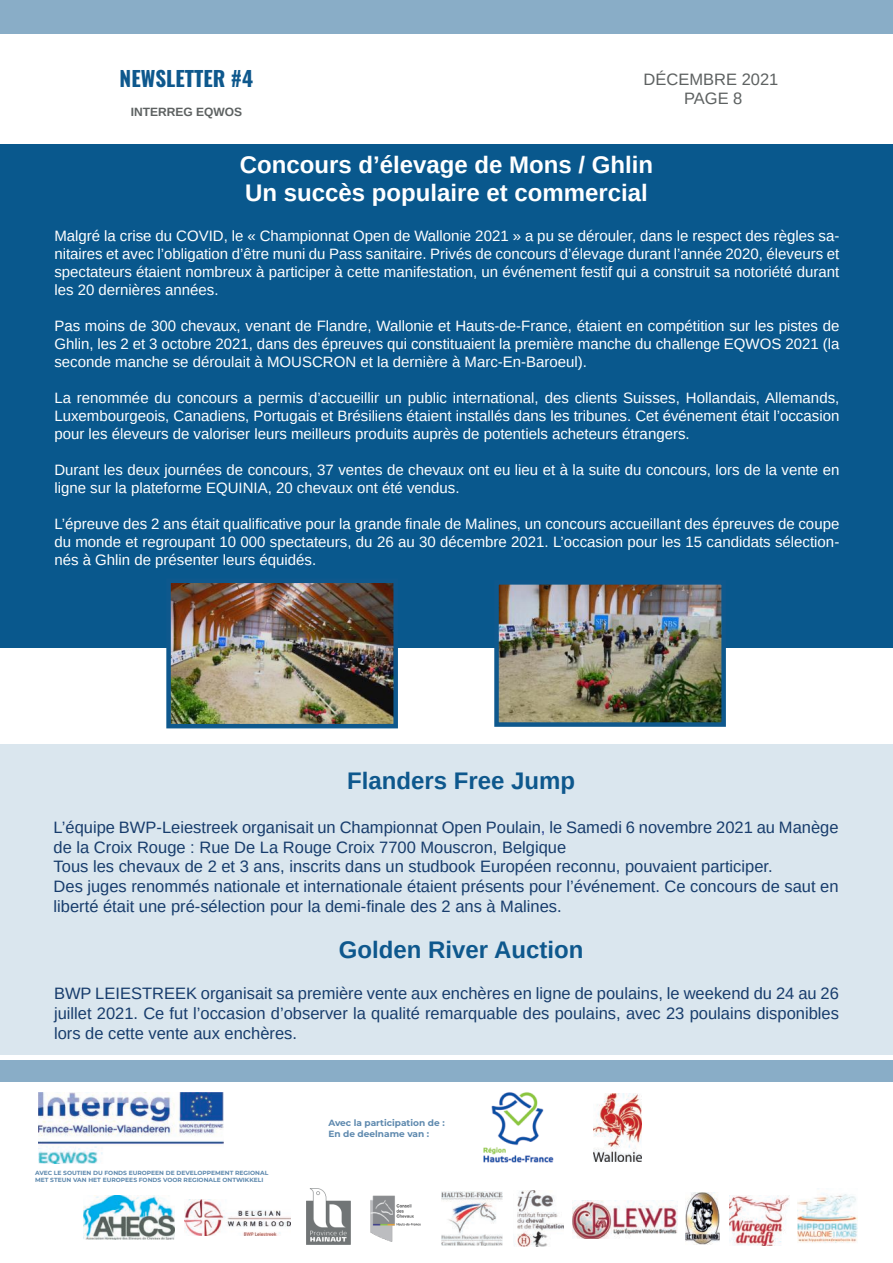
<style>
.page{position:relative;width:893px;height:1263px;background:#fff}
.page>*{position:absolute;margin:0;border:0;box-sizing:border-box;transform-origin:0 0}
.t1{font:700 24px "Arimo";color:#fff}
.t2{font:700 24px "Arimo";color:#0e588d}
.t3{font:700 21px "Oswald";color:#0e588d}
.t4{font:16.5px/19.8px "Arimo";color:#173c6c}
.t5{font:16.5px "Arimo";color:#5d6161}
.t6{font:15px/18px "Arimo";color:#fff;text-align:justify}
.t7{font:700 12px "Arimo";color:#5d6161}
.t8{font:700 9px "Montserrat";color:#5e89ae}
.t9{font:700 6px "Montserrat";color:#5e89ae}
.s1{color:#2a3e91}
</style>
<div class="page">
<div style="left:0;top:144px;width:893px;height:504px;background:#09588d"></div>
<div style="left:0;top:744px;width:893px;height:310px;background:#dae6ee"></div>
<div style="left:0;top:1060px;width:893px;height:21px;background:#89adc7"></div>
<div style="left:0;top:0;width:893px;height:34px;background:#89adc7"></div>
<img style="left:171px;top:583px;width:222px;height:140px">
<div style="left:166px;top:578px;width:232px;height:150px;border:4px solid #0e588d"></div>
<img style="left:499px;top:585px;width:222px;height:137px">
<div style="left:494px;top:580px;width:232px;height:147px;border:4px solid #0e588d"></div>
<img style="left:39px;top:1092px;width:184px;height:71px">
<img style="left:483px;top:1092px;width:71px;height:71px">
<img style="left:593px;top:1093px;width:48px;height:68px">
<img style="left:83px;top:1196px;width:92px;height:43px">
<img style="left:185px;top:1199px;width:106px;height:37px">
<img style="left:307px;top:1189px;width:44px;height:55px">
<img style="left:442px;top:1191px;width:61px;height:54px">
<img style="left:514px;top:1190px;width:49px;height:56px">
<img style="left:573px;top:1200px;width:104px;height:38px">
<img style="left:685px;top:1193px;width:35px;height:51px">
<img style="left:729px;top:1195px;width:60px;height:50px">
<img style="left:797px;top:1188px;width:61px;height:55px">
<img style="left:370px;top:1195px;width:51px;height:47px">
<p class="t3" style="left:120px;top:68px;width:135px">NEWSLETTER #4</p>
<p class="t7" style="left:131px;top:104px;width:113px">INTERREG EQWOS</p>
<p class="t5" style="left:644px;top:68px;width:136px">DÉCEMBRE 2021</p>
<p class="t5" style="left:684px;top:88px;width:60px">PAGE 8</p>
<p class="t1" style="left:240px;top:148px;width:415px">Concours d’élevage de Mons / Ghlin</p>
<p class="t1" style="left:245px;top:177px;width:404px">Un succès populaire et commercial</p>
<p class="t6" style="left:54px;top:227px;width:786px">Malgré la crise du COVID, le « Championnat Open de Wallonie 2021 » a pu se dérouler, dans le respect des règles sa&shy;nitaires et avec l’obligation d’être muni du Pass sanitaire. Privés de concours d’élevage durant l’année 2020, éleveurs et spectateurs étaient nombreux à participer à cette manifestation, un événement festif qui a construit sa notoriété durant les 20 dernières années.</p>
<p class="t6" style="left:54px;top:317px;width:786px">Pas moins de 300 chevaux, venant de Flandre, Wallonie et Hauts-de-France, étaient en compétition sur les pistes de Ghlin, les 2 et 3 octobre 2021, dans des épreuves qui constituaient la première manche du challenge EQWOS 2021 (la seconde manche se déroulait à MOUSCRON et la dernière à Marc-En-Baroeul).</p>
<p class="t6" style="left:54px;top:389px;width:786px">La renommée du concours a permis d’accueillir un public international, des clients Suisses, Hollandais, Allemands, Luxembourgeois, Canadiens, Portugais et Brésiliens étaient installés dans les tribunes. Cet événement était l’occasion pour les éleveurs de valoriser leurs meilleurs produits auprès de potentiels acheteurs étrangers.</p>
<p class="t6" style="left:54px;top:461px;width:786px">Durant les deux journées de concours, 37 ventes de chevaux ont eu lieu et à la suite du concours, lors de la vente en ligne sur la plateforme EQUINIA, 20 chevaux ont été vendus.</p>
<p class="t6" style="left:54px;top:515px;width:786px">L’épreuve des 2 ans était qualificative pour la grande finale de Malines, un concours accueillant des épreuves de coupe du monde et regroupant 10 000 spectateurs, du 26 au 30 décembre 2021. L’occasion pour les 15 candidats sélection&shy;nés à Ghlin de présenter leurs équidés.</p>
<p class="t2" style="left:347px;top:764px;width:230px">Flanders Free Jump</p>
<p class="t4" style="left:54px;top:817px;width:786px">L’équipe BWP-Leiestreek organisait un Championnat Open Poulain<span class="s1">,</span> le Samedi 6 novembre 2021 au Manège de la Croix Rouge : Rue De La Rouge Croix 7700 Mouscron, Belgique</p>
<p class="t4" style="left:54px;top:857px;width:721px">Tous les chevaux de 2 et 3 ans, inscrits dans un studbook Européen reconnu, pouvaient participer.</p>
<p class="t4" style="left:54px;top:877px;width:786px">Des juges renommés nationale et internationale étaient présents pour l’événement. Ce concours de saut en liberté était une pré-sélection pour la demi-finale des 2 ans à Malines.</p>
<p class="t2" style="left:339px;top:933px;width:246px">Golden River Auction</p>
<p class="t4" style="left:54px;top:983px;width:786px;text-align:justify">BWP LEIESTREEK organisait sa première vente aux enchères en ligne de poulains, le weekend du 24 au 26 juillet 2021. Ce fut l’occasion d’observer la qualité remarquable des poulains, avec 23 poulains disponibles lors de cette vente aux enchères.</p>
<p class="t9" style="left:35px;top:1168px;width:235px">AVEC LE SOUTIEN DU FONDS EUROPEEN DE DEVELOPPEMENT REGIONAL</p>
<p class="t9" style="left:35px;top:1175px;width:230px">MET STEUN VAN HET EUROPEES FONDS VOOR REGIONALE ONTWIKKELI</p>
<p class="t8" style="left:328px;top:1117px;width:118px">Avec la participation de :</p>
<p class="t8" style="left:328px;top:1127px;width:102px">En de deelname van :</p>
</div>
